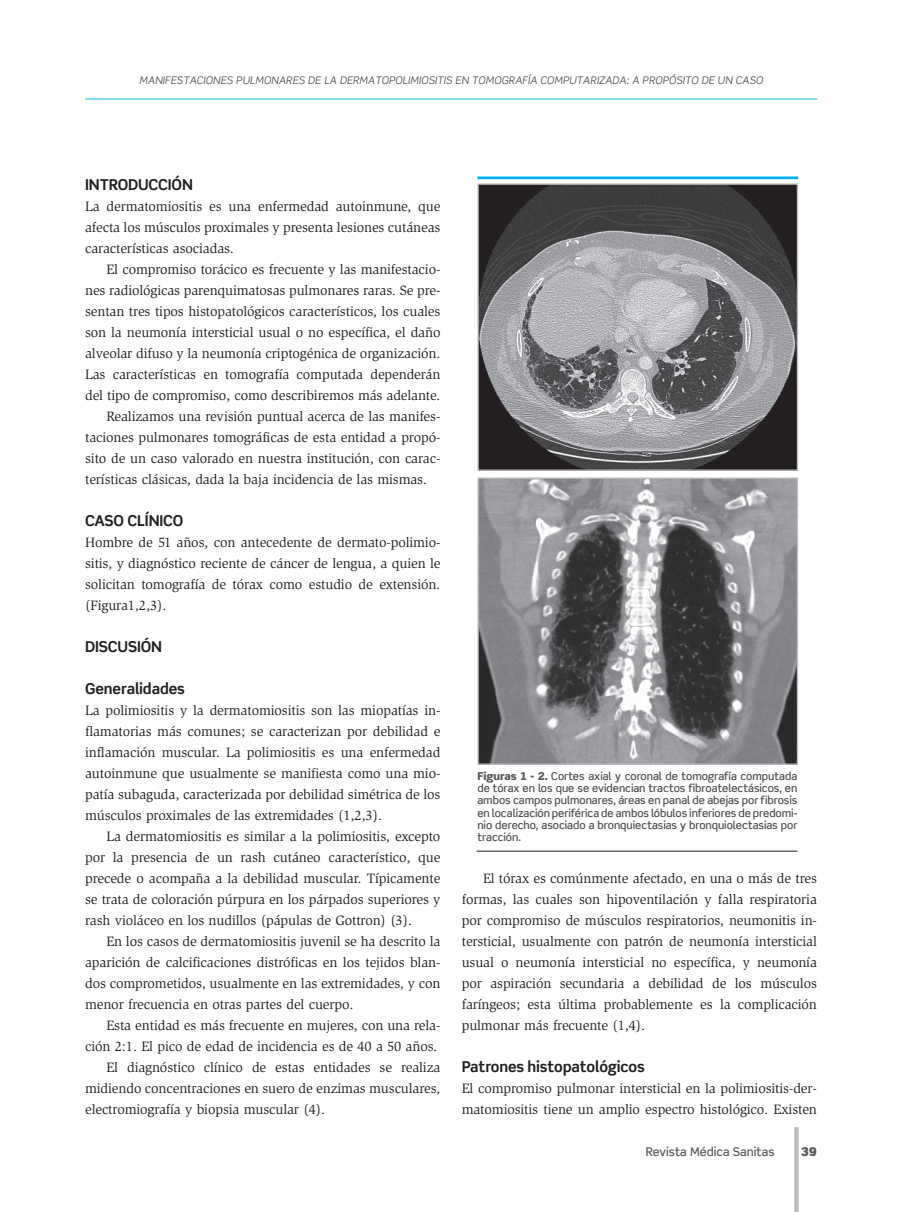
<style>
.page{position:relative;width:915px;height:1212px;background:#fff}
.page>*{position:absolute;margin:0;border:0;box-sizing:border-box;transform-origin:0 0}
.t1{font:700 15px "Scene Std";letter-spacing:-.01em;color:#231f20}
.t2{font:13.95px/21px "Slimbach Std";letter-spacing:-.01em;color:#231f20;text-align:justify}
.t3{font:500 12px "Scene Std";color:#57585a}
.t4{font:900 12px "Scene Std";color:#57585a}
.t5{font:500 10.8px/12.1px "Scene Std";letter-spacing:-.005em;color:#4b4c4d;text-align:justify}
.t6{font:italic 10.5px "Scene Std";letter-spacing:.01em;color:#57585a}
.s1{font-weight:900;color:#57585a}
</style>
<div class="page">
<hr style="left:85px;top:99px;width:731px;height:1px;background:#02bce5">
<svg style="left:794px;top:1127px;width:4px;height:85px"></svg>
<img style="left:479px;top:185px;width:316px;height:284px">
<div style="left:477px;top:183px;width:320px;height:288px;border:1px solid #bcbdc0"></div>
<img style="left:479px;top:479px;width:316px;height:284px">
<div style="left:477px;top:477px;width:320px;height:288px;border:1px solid #bcbdc0"></div>
<hr style="left:476px;top:850px;width:321px;height:2px;background:#57585a">
<hr style="left:477px;top:176px;width:320px;height:3px;background:#00aeef">
<p class="t6" style="left:139px;top:74px;width:625px">MANIFESTACIONES PULMONARES DE LA DERMATOPOLIMIOSITIS EN TOMOGRAFÍA COMPUTARIZADA: A PROPÓSITO DE UN CASO</p>
<p class="t1" style="left:85px;top:175px;width:109px">INTRODUCCIÓN</p>
<p class="t2" style="left:85px;top:196px;width:357px">La dermatomiositis es una enfermedad autoinmune, que afecta los músculos proximales y presenta lesiones cutáneas características asociadas.</p>
<p class="t2" style="left:106px;top:259px;width:335px">El compromiso torácico es frecuente y las manifestacio-</p>
<p class="t2" style="left:85px;top:280px;width:357px">nes radiológicas parenquimatosas pulmonares raras. Se pre-</p>
<p class="t2" style="left:85px;top:301px;width:356px">sentan tres tipos histopatológicos característicos, los cuales</p>
<p class="t2" style="left:85px;top:322px;width:357px">son la neumonía intersticial usual o no específica, el daño</p>
<p class="t2" style="left:85px;top:343px;width:357px">alveolar difuso y la neumonía criptogénica de organización.</p>
<p class="t2" style="left:85px;top:364px;width:357px">Las características en tomografía computada dependerán</p>
<p class="t2" style="left:85px;top:385px;width:356px">del tipo de compromiso, como describiremos más adelante.</p>
<p class="t2" style="left:106px;top:406px;width:335px">Realizamos una revisión puntual acerca de las manifes-</p>
<p class="t2" style="left:85px;top:427px;width:356px">taciones pulmonares tomográficas de esta entidad a propó-</p>
<p class="t2" style="left:85px;top:448px;width:357px">sito de un caso valorado en nuestra institución, con carac-</p>
<p class="t2" style="left:85px;top:469px;width:343px">terísticas clásicas, dada la baja incidencia de las mismas.</p>
<p class="t1" style="left:85px;top:511px;width:100px">CASO CLÍNICO</p>
<p class="t2" style="left:85px;top:532px;width:357px">Hombre de 51 años, con antecedente de dermato-polimio&shy;sitis, y diagnóstico reciente de cáncer de lengua, a quien le solicitan tomografía de tórax como estudio de extensión. (Figura1,2,3).</p>
<p class="t1" style="left:85px;top:637px;width:78px">DISCUSIÓN</p>
<p class="t1" style="left:85px;top:679px;width:101px">Generalidades</p>
<p class="t2" style="left:85px;top:700px;width:357px">La polimiositis y la dermatomiositis son las miopatías in&shy;flamatorias más comunes; se caracterizan por debilidad e inflamación muscular. La polimiositis es una enfermedad autoinmune que usualmente se manifiesta como una mio&shy;patía subaguda, caracterizada por debilidad simétrica de los músculos proximales de las extremidades (1,2,3).</p>
<p class="t2" style="left:85px;top:826px;width:357px;text-indent:21px">La dermatomiositis es similar a la polimiositis, excepto por la presencia de un rash cutáneo característico, que precede o acompaña a la debilidad muscular. Típicamente se trata de coloración púrpura en los párpados superiores y rash violáceo en los nudillos (pápulas de Gottron) (3).</p>
<p class="t2" style="left:85px;top:931px;width:357px;text-indent:21px">En los casos de dermatomiositis juvenil se ha descrito la aparición de calcificaciones distróficas en los tejidos blan&shy;dos comprometidos, usualmente en las extremidades, y con menor frecuencia en otras partes del cuerpo.</p>
<p class="t2" style="left:106px;top:1015px;width:335px">Esta entidad es más frecuente en mujeres, con una rela-</p>
<p class="t2" style="left:85px;top:1036px;width:353px">ción 2:1. El pico de edad de incidencia es de 40 a 50 años.</p>
<p class="t2" style="left:106px;top:1057px;width:335px">El diagnóstico clínico de estas entidades se realiza</p>
<p class="t2" style="left:85px;top:1078px;width:357px">midiendo concentraciones en suero de enzimas musculares,</p>
<p class="t2" style="left:85px;top:1099px;width:241px">electromiografía y biopsia muscular (4).</p>
<p class="t5" style="left:477px;top:770px;width:321px"><span class="s1">Figuras 1 - 2.</span> Cortes axial y coronal de tomografía computada de tórax en los que se evidencian tractos fibroatelectásicos, en ambos campos pulmonares, áreas en panal de abejas por fibrosis en localización periférica de ambos lóbulos inferiores de predomi&shy;nio derecho, asociado a bronquiectasias y bronquiolectasias por tracción.</p>
<p class="t2" style="left:461px;top:868px;width:356px;text-indent:21px">El tórax es comúnmente afectado, en una o más de tres formas, las cuales son hipoventilación y falla respiratoria por compromiso de músculos respiratorios, neumonitis in&shy;tersticial, usualmente con patrón de neumonía intersticial usual o neumonía intersticial no específica, y neumonía por aspiración secundaria a debilidad de los músculos faríngeos; esta última probablemente es la complicación pulmonar más frecuente (1,4).</p>
<p class="t1" style="left:461px;top:1057px;width:184px">Patrones histopatológicos</p>
<p class="t2" style="left:461px;top:1078px;width:356px">El compromiso pulmonar intersticial en la polimiositis-der&shy;matomiositis tiene un amplio espectro histológico. Existen</p>
<p class="t3" style="left:645px;top:1144px;width:130px">Revista Médica Sanitas</p>
<p class="t4" style="left:800px;top:1144px;width:18px">39</p>
</div>
